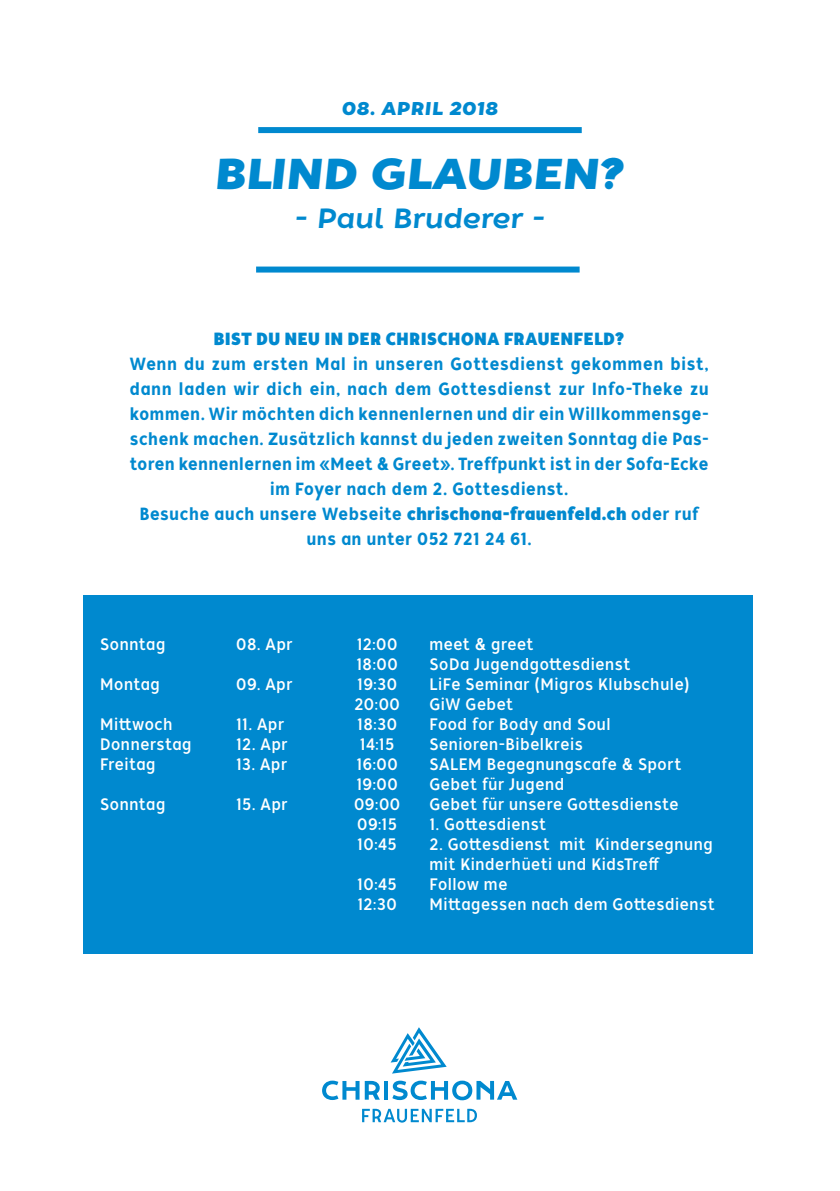
<style>
.page{position:relative;width:840px;height:1191px;background:#fff}
.page>*{position:absolute;margin:0;border:0;box-sizing:border-box;transform-origin:0 0}
.t1{font:italic 43.2px "Tide Sans 700 Mondo";letter-spacing:.015em;color:#0089cf}
.t2{font:italic 27.8px "Tide Sans 500 Dudette";letter-spacing:.005em;color:#0089cf}
.t3{font:italic 18.4px "Tide Sans 700 Mondo";letter-spacing:.025em;color:#0089cf}
.Copy_Justified{font:17.6px/25px "Tide Sans Cond 500 Dudette";letter-spacing:.04em;color:#0089cf;text-align:center}
.Copy_Justified-2{font:17.6px "Tide Sans Cond 700 Mondo";letter-spacing:.04em;color:#0089cf}
.Tabelle{font:16.6px "Tide Sans Cond 400 Lil Dude";letter-spacing:.035em;color:#fff}
.s1{font-family:"Tide Sans Cond 700 Mondo"}
</style>
<div class="page">
<svg style="left:362px;top:1108px;width:114px;height:14px"></svg>
<svg style="left:390px;top:1027px;width:56px;height:46px"></svg>
<svg style="left:322px;top:1080px;width:57px;height:20px"></svg>
<hr style="left:384px;top:1081px;width:4px;height:18px;background:#0089cf">
<svg style="left:392px;top:1080px;width:125px;height:20px"></svg>
<div style="left:83px;top:595px;width:669px;height:359px;background:#0089cf"></div>
<div style="left:258px;top:127px;width:323px;height:6px;background:#0089cf"></div>
<div style="left:256px;top:266px;width:323px;height:6px;background:#0089cf"></div>
<p class="t3" style="left:341px;top:96px;width:158px">08. APRIL 2018</p>
<p class="t1" style="left:214px;top:146px;width:411px">BLIND GLAUBEN?</p>
<p class="t2" style="left:295px;top:200px;width:250px">- Paul Bruderer -</p>
<p class="Copy_Justified-2" style="left:214px;top:328px;width:412px">BIST DU NEU IN DER CHRISCHONA FRAUENFELD?</p>
<p class="Copy_Justified" style="left:130px;top:352px;width:580px">Wenn du zum ersten Mal in unseren Gottesdienst gekommen bist, dann laden wir dich ein, nach dem Gottesdienst zur Info-Theke zu kommen. Wir möchten dich kennenlernen und dir ein Willkommensge&shy;schenk machen. Zusätzlich kannst du jeden zweiten Sonntag die Pas&shy;toren kennenlernen im «Meet &amp; Greet». Treffpunkt ist in der Sofa-Ecke im Foyer nach dem 2. Gottesdienst.</p>
<p class="Copy_Justified" style="left:140px;top:502px;width:560px">Besuche auch unsere Webseite <span class="s1">chrischona-frauenfeld.ch</span> oder ruf uns an unter 052 721 24 61.</p>
<p class="Tabelle" style="left:100px;top:634px;width:67px">Sonntag</p>
<p class="Tabelle" style="left:236px;top:634px;width:58px">08. Apr</p>
<p class="Tabelle" style="left:356px;top:634px;width:42px">12:00</p>
<p class="Tabelle" style="left:429px;top:634px;width:106px">meet &amp; greet</p>
<p class="Tabelle" style="left:356px;top:654px;width:43px">18:00</p>
<p class="Tabelle" style="left:429px;top:654px;width:202px">SoDa Jugendgottesdienst</p>
<p class="Tabelle" style="left:100px;top:674px;width:61px">Montag</p>
<p class="Tabelle" style="left:236px;top:674px;width:58px">09. Apr</p>
<p class="Tabelle" style="left:357px;top:674px;width:41px">19:30</p>
<p class="Tabelle" style="left:429px;top:674px;width:261px">LiFe Seminar (Migros Klubschule)</p>
<p class="Tabelle" style="left:354px;top:694px;width:47px">20:00</p>
<p class="Tabelle" style="left:429px;top:694px;width:85px">GiW Gebet</p>
<p class="Tabelle" style="left:100px;top:714px;width:74px">Mittwoch</p>
<p class="Tabelle" style="left:236px;top:714px;width:49px">11. Apr</p>
<p class="Tabelle" style="left:357px;top:714px;width:41px">18:30</p>
<p class="Tabelle" style="left:429px;top:714px;width:183px">Food for Body and Soul</p>
<p class="Tabelle" style="left:100px;top:734px;width:93px">Donnerstag</p>
<p class="Tabelle" style="left:236px;top:734px;width:53px">12. Apr</p>
<p class="Tabelle" style="left:360px;top:734px;width:36px">14:15</p>
<p class="Tabelle" style="left:429px;top:734px;width:155px">Senioren-Bibelkreis</p>
<p class="Tabelle" style="left:100px;top:754px;width:57px">Freitag</p>
<p class="Tabelle" style="left:236px;top:754px;width:52px">13. Apr</p>
<p class="Tabelle" style="left:356px;top:754px;width:43px">16:00</p>
<p class="Tabelle" style="left:429px;top:754px;width:253px">SALEM Begegnungscafe &amp; Sport</p>
<p class="Tabelle" style="left:356px;top:774px;width:43px">19:00</p>
<p class="Tabelle" style="left:429px;top:774px;width:136px">Gebet für Jugend</p>
<p class="Tabelle" style="left:100px;top:794px;width:67px">Sonntag</p>
<p class="Tabelle" style="left:236px;top:794px;width:53px">15. Apr</p>
<p class="Tabelle" style="left:354px;top:794px;width:48px">09:00</p>
<p class="Tabelle" style="left:429px;top:794px;width:250px">Gebet für unsere Gottesdienste</p>
<p class="Tabelle" style="left:357px;top:814px;width:41px">09:15</p>
<p class="Tabelle" style="left:429px;top:814px;width:118px">1. Gottesdienst</p>
<p class="Tabelle" style="left:357px;top:834px;width:41px">10:45</p>
<p class="Tabelle" style="left:429px;top:834px;width:285px">2. Gottesdienst mit Kindersegnung</p>
<p class="Tabelle" style="left:429px;top:854px;width:232px">mit Kinderhüeti und KidsTreff</p>
<p class="Tabelle" style="left:357px;top:874px;width:41px">10:45</p>
<p class="Tabelle" style="left:429px;top:874px;width:79px">Follow me</p>
<p class="Tabelle" style="left:357px;top:894px;width:41px">12:30</p>
<p class="Tabelle" style="left:429px;top:894px;width:286px">Mittagessen nach dem Gottesdienst</p>
</div>
